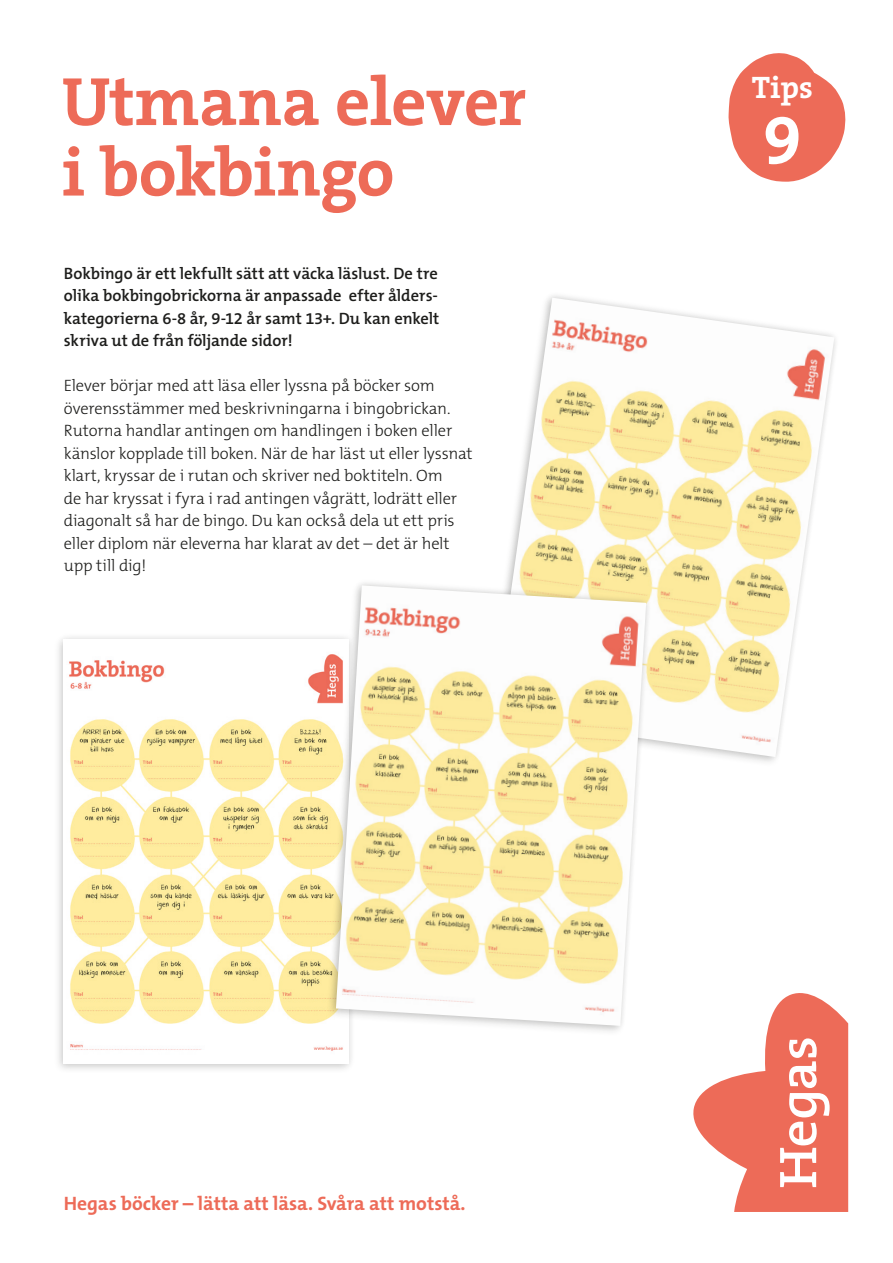
<style>
.page{position:relative;width:893px;height:1263px;background:#fff}
.page>*{position:absolute;margin:0;border:0;box-sizing:border-box;transform-origin:0 0}
.t1{font:700 69px/70.5px "The Serif";letter-spacing:-.015em;color:#ed6b58}
.t2{font:700 66.9px "The Serif";color:#fff}
.t3{font:700 31.2px "The Serif";color:#fff}
.t4{font:700 19.5px "The Mix B W7";color:#ed6b58}
.Bok_-_bröd_9_-_ui{font:300 16.5px/22.5px "The Mix B W3";letter-spacing:-.01em;color:#1d1d1b}
.Bok_-_bröd_9_-_ui-2{font:600 16.5px/22.5px "The Mix B W6";letter-spacing:-.005em;color:#1d1d1b;text-align:justify}
</style>
<div class="page">
<svg style="left:728px;top:53px;width:118px;height:129px"></svg>
<svg style="left:693px;top:993px;width:155px;height:219px"></svg>
<div style="left:56px;top:631px;width:300px;height:440px;background:#1d1d1b;opacity:.1"></div>
<img style="left:64px;top:639px;width:285px;height:424px">
<img style="left:507px;top:298px;width:327px;height:459px">
<svg style="left:328px;top:577px;width:326px;height:457px"></svg>
<img style="left:336px;top:585px;width:310px;height:441px">
<p class="t1" style="left:62px;top:65px;width:466px">Utmana elever i bokbingo</p>
<p class="t3" style="left:752px;top:62px;width:62px">Tips</p>
<p class="t2" style="left:763px;top:73px;width:40px">9</p>
<p class="Bok_-_bröd_9_-_ui-2" style="left:64px;top:262px;width:377px">Bokbingo är ett lekfullt sätt att väcka läslust. De tre olika bokbingobrickorna är anpassade efter ålders&shy;kategorierna 6-8 år, 9-12 år samt 13+. Du kan enkelt skriva ut de från följande sidor!</p>
<p class="Bok_-_bröd_9_-_ui" style="left:64px;top:374px;width:410px">Elever börjar med att läsa eller lyssna på böcker som överensstämmer med beskrivningarna i bingobrickan.<br>Rutorna handlar antingen om handlingen i boken eller känslor kopplade till boken. När de har läst ut eller lyssnat klart, kryssar de i rutan och skriver ned boktiteln. Om<br>de har kryssat i fyra i rad antingen vågrätt, lodrätt eller diagonalt så har de bingo. Du kan också dela ut ett pris eller diplom när eleverna har klarat av det – det är helt upp till dig!</p>
<p class="t4" style="left:64px;top:1191px;width:403px">Hegas böcker – lätta att läsa. Svåra att motstå.</p>
</div>
